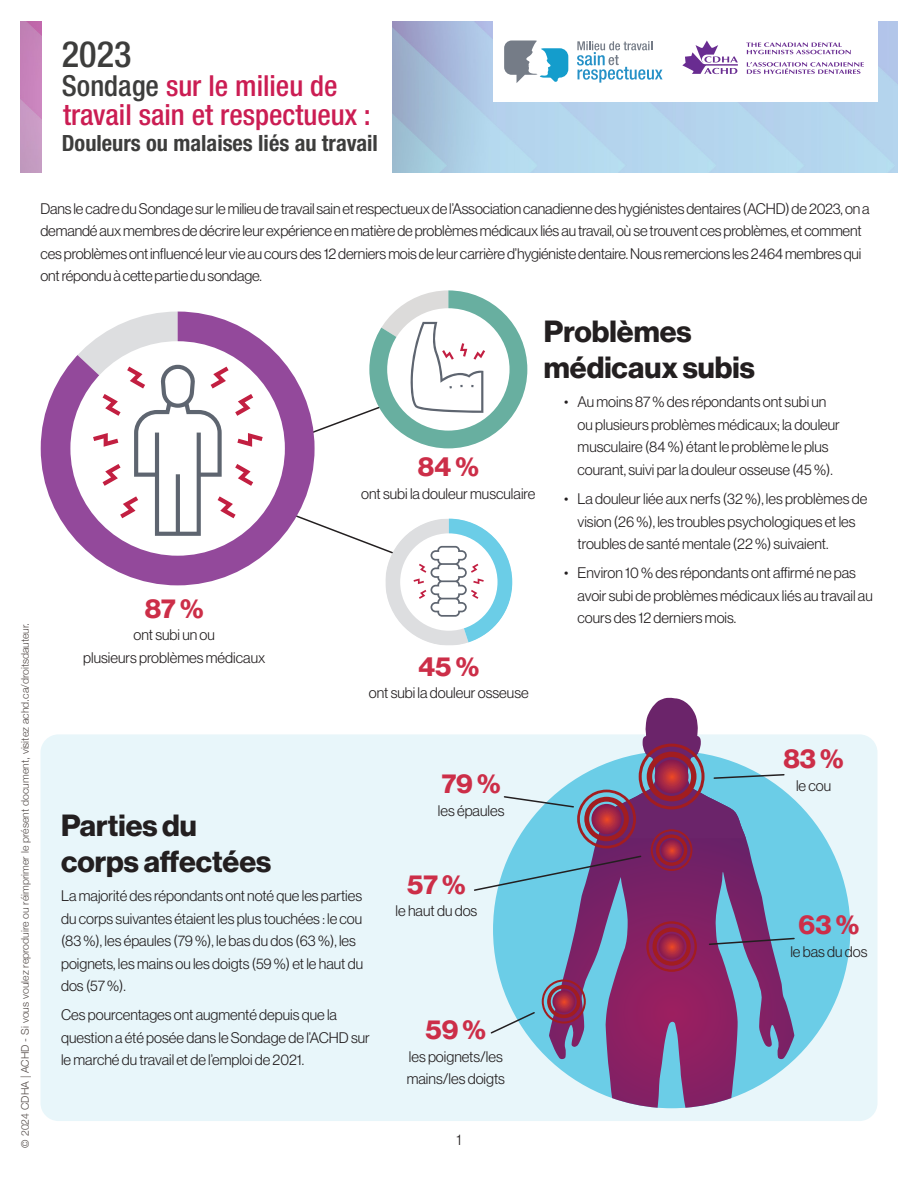
<style>
.page{position:relative;width:918px;height:1188px;background:#fff}
.page>*{position:absolute;margin:0;border:0;box-sizing:border-box;transform-origin:0 0}
.t1{font:500 condensed 36.3px "Helvetica Neue LT Std";color:#3d3d3c}
.section_headers{font:30px/36px "N Haas Grotesk DS Pro 75 Bd";color:#231f20}
.t2{font:500 condensed 28.95px "Helvetica Neue LT Std";color:#cb1d53}
.big_number_1{font:27px "N Haas Grotesk DS Pro 75 Bd";color:#cc2e48}
.t3{font:700 condensed 22.35px "Helvetica Neue LT Std";color:#3d3d3c}
.body{font:15px/22.5px "N Haas Grotesk DS Pro 45 Lt";letter-spacing:-.005em;color:#231f20}
.under_image_centered{font:15px/22.5px "N Haas Grotesk DS Pro 45 Lt";color:#231f20}
.t4{font:300 10.5px "Helvetica Neue";color:#524a47}
.s1{color:#3d3d3c}
</style>
<div class="page">
<img style="left:21px;top:22px;width:876px;height:151px">
<div style="left:42px;top:0;width:350px;height:186px;background:#fff"></div>
<div style="left:40px;top:734px;width:838px;height:387px;background:#e8f6fa;border-radius:18px"></div>
<div style="left:493px;top:0;width:384px;height:102px;background:#fff"></div>
<svg style="left:504px;top:41px;width:64px;height:42px"></svg>
<svg style="left:577px;top:41px;width:86px;height:42px"></svg>
<svg style="left:746px;top:43px;width:105px;height:11px"></svg>
<svg style="left:747px;top:62px;width:117px;height:12px"></svg>
<svg style="left:682px;top:40px;width:56px;height:34px"></svg>
<svg style="left:493px;top:751px;width:357px;height:357px;background:#7491b9"></svg>
<svg style="left:549px;top:892px;width:134px;height:216px;background:#836e9d"></svg>
<svg style="left:646px;top:921px;width:51px;height:51px;background:#962047"></svg>
<svg style="left:542px;top:980px;width:44px;height:44px;background:#8d4967"></svg>
<svg style="left:708px;top:937px;width:88px;height:9px"></svg>
<svg style="left:474px;top:698px;width:311px;height:194px"></svg>
<svg style="left:490px;top:1011px;width:46px;height:24px"></svg>
<svg style="left:41px;top:358px;width:34px;height:181px;fill:#93499b"></svg>
<svg style="left:75px;top:290px;width:452px;height:355px"></svg>
<p class="t1" style="left:62px;top:32px;width:71px">2023</p>
<p class="t2" style="left:62px;top:68px;width:277px"><span class="s1">Sondage</span> sur le milieu de</p>
<p class="t3" style="left:62px;top:130px;width:318px">Douleurs ou malaises liés au travail</p>
<p class="t2" style="left:63px;top:98px;width:309px">travail sain et respectueux :</p>
<p class="t4" style="left:17px;top:1148px;width:526px;rotate:-90deg">© 2024 CDHA | ACHD - Si vous voulez reproduire ou réimprimer le présent document, visitez achd.ca/droitsdauteur.</p>
<p class="body" style="left:40px;top:197px;width:831px">Dans le cadre du Sondage sur le milieu de travail sain et respectueux de l’Association canadienne des hygiénistes dentaires (ACHD) de 2023, on a demandé aux membres de décrire leur expérience en matière de problèmes médicaux liés au travail, où se trouvent ces problèmes, et comment ces problèmes ont influencé leur vie au cours des 12 derniers mois de leur carrière d’hygiéniste dentaire. Nous remercions les 2 464 membres qui ont répondu à cette partie du sondage.</p>
<p class="section_headers" style="left:544px;top:314px;width:213px">Problèmes médicaux subis</p>
<p class="body" style="left:578px;top:391px;width:264px;text-indent:-14px">• Au moins 87 % des répondants ont subi un ou plusieurs problèmes médicaux; la douleur musculaire (84 %) étant le problème le plus courant, suivi par la douleur osseuse (45 %).</p>
<p class="body" style="left:578px;top:488px;width:291px;text-indent:-14px">• La douleur liée aux nerfs (32 %), les problèmes de vision (26 %), les troubles psychologiques et les troubles de santé mentale (22 %) suivaient.</p>
<p class="body" style="left:578px;top:562px;width:297px;text-indent:-14px">• Environ 10 % des répondants ont affirmé ne pas avoir subi de problèmes médicaux liés au travail au cours des 12 derniers mois.</p>
<p class="big_number_1" style="left:418px;top:451px;width:63px">84 %</p>
<p class="under_image_centered" style="left:361px;top:482px;width:176px">ont subi la douleur musculaire</p>
<p class="big_number_1" style="left:145px;top:592px;width:60px">87 %</p>
<p class="under_image_centered" style="left:83px;top:624px;width:184px;text-align:center">ont subi un ou<br>plusieurs problèmes médicaux</p>
<p class="big_number_1" style="left:419px;top:651px;width:62px">45 %</p>
<p class="under_image_centered" style="left:369px;top:682px;width:161px">ont subi la douleur osseuse</p>
<p class="section_headers" style="left:61px;top:808px;width:212px">Parties du corps affectées</p>
<p class="body" style="left:61px;top:885px;width:304px">La majorité des répondants ont noté que les parties du corps suivantes étaient les plus touchées : le cou (83 %), les épaules (79 %), le bas du dos (63 %), les poignets, les mains ou les doigts (59 %) et le haut du dos (57 %).</p>
<p class="body" style="left:61px;top:1004px;width:310px">Ces pourcentages ont augmenté depuis que la question a été posée dans le Sondage de l’ACHD sur le marché du travail et de l’emploi de 2021.</p>
<p class="big_number_1" style="left:442px;top:768px;width:60px">79 %</p>
<p class="under_image_centered" style="left:438px;top:799px;width:68px">les épaules</p>
<p class="big_number_1" style="left:407px;top:869px;width:60px">57 %</p>
<p class="under_image_centered" style="left:396px;top:900px;width:83px">le haut du dos</p>
<p class="big_number_1" style="left:426px;top:1014px;width:62px">59 %</p>
<p class="under_image_centered" style="left:407px;top:1045px;width:100px">les poignets/les mains/les doigts</p>
<p class="body" style="left:457px;top:1128px;width:6px">1</p>
<p class="big_number_1" style="left:783px;top:743px;width:62px">83 %</p>
<p class="under_image_centered" style="left:796px;top:774px;width:37px">le cou</p>
<p class="big_number_1" style="left:799px;top:909px;width:62px">63 %</p>
<p class="under_image_centered" style="left:790px;top:940px;width:79px">le bas du dos</p>
</div>
